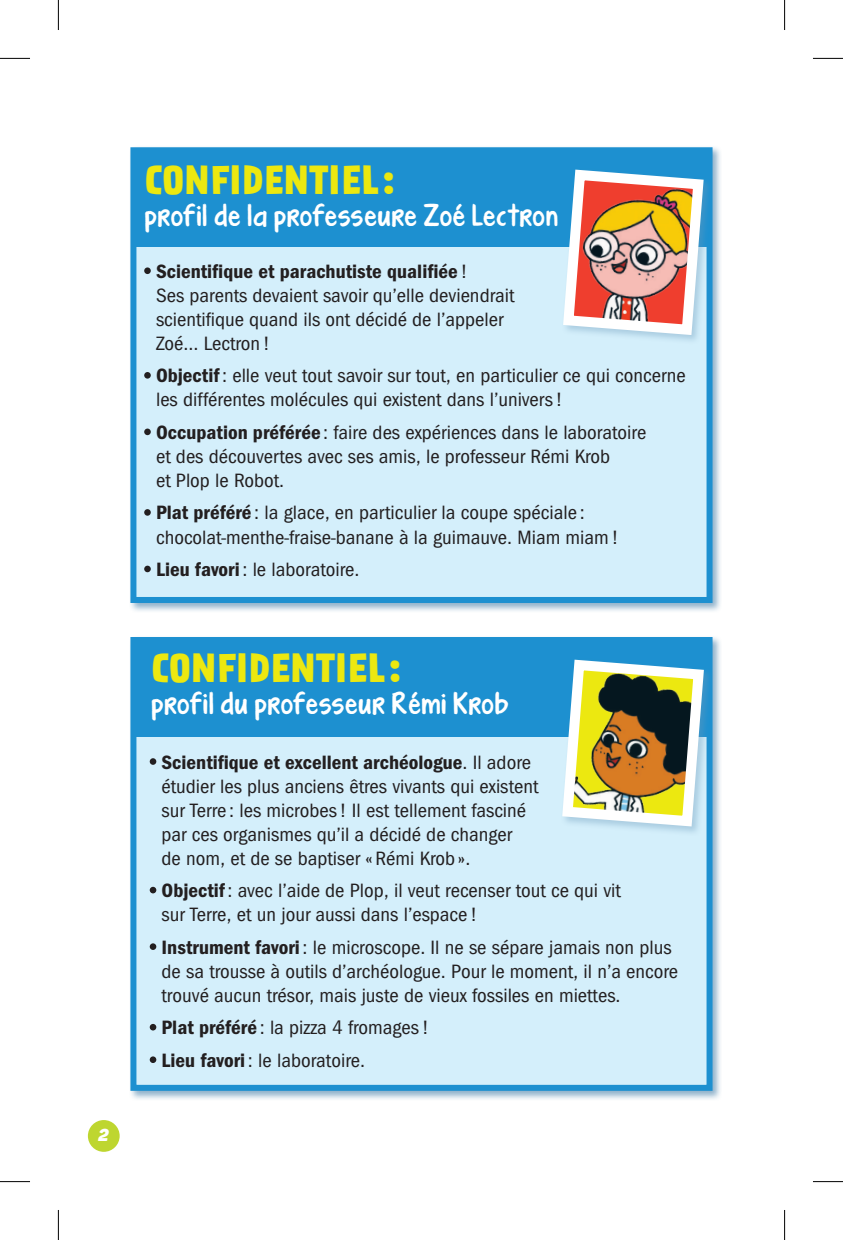
<style>
.page{position:relative;width:843px;height:1240px;background:#fff}
.page>*{position:absolute;margin:0;border:0;box-sizing:border-box;transform-origin:0 0}
.t1{font:700 36px "Prater Sans One";letter-spacing:.01em;color:#ece810}
.t2{font:23px "KG Turning Tables";letter-spacing:.05em;color:#fff}
.t3{font:condensed 20px/24px "Franklin Gothic";color:#231f20;scale:1.05 1}
.t4{font:italic 900 17px "Panton";color:#fff}
.s1{font-weight:600}
</style>
<div class="page">
<div style="left:128px;top:635px;width:594px;height:465px;background:#6b99ba;opacity:.75"></div>
<div style="left:130px;top:637px;width:582px;height:453px;background:#d4effb;border:6px solid #1d90d0"></div>
<div style="left:133px;top:640px;width:576px;height:96px;background:#1d90d0"></div>
<svg style="left:150px;top:758px;width:6px;height:6px"></svg>
<div style="left:150px;top:886px;width:6px;height:7px;background:#231f20;border-radius:50%"></div>
<svg style="left:150px;top:943px;width:6px;height:6px"></svg>
<div style="left:150px;top:1023px;width:6px;height:7px;background:#231f20;border-radius:50%"></div>
<svg style="left:150px;top:1056px;width:6px;height:6px"></svg>
<div style="left:128px;top:146px;width:594px;height:467px;background:#6b99ba;opacity:.75"></div>
<div style="left:130px;top:147px;width:582px;height:456px;background:#d4effb;border:6px solid #1d90d0"></div>
<div style="left:134px;top:150px;width:575px;height:97px;background:#1d90d0"></div>
<div style="left:144px;top:267px;width:7px;height:7px;background:#231f20;border-radius:50%"></div>
<div style="left:144px;top:372px;width:7px;height:6px;background:#231f20;border-radius:50%"></div>
<div style="left:144px;top:428px;width:7px;height:7px;background:#231f20;border-radius:50%"></div>
<div style="left:144px;top:509px;width:7px;height:6px;background:#231f20;border-radius:50%"></div>
<div style="left:144px;top:565px;width:7px;height:7px;background:#231f20;border-radius:50%"></div>
<div style="left:560px;top:658px;width:153px;height:178px;background:#6b99ba;opacity:.4"></div>
<svg style="left:556px;top:658px;width:153px;height:173px"></svg>
<div style="left:561px;top:168px;width:152px;height:176px;background:#6b99ba;opacity:.4"></div>
<svg style="left:561px;top:168px;width:147px;height:172px"></svg>
<div style="left:88px;top:1119px;width:32px;height:32px;background:#bed630;border-radius:50%"></div>
<hr style="left:0;top:58px;width:30px;height:1px;background:#000">
<hr style="left:812px;top:58px;width:30px;height:1px;background:#000">
<hr style="left:0;top:1181px;width:30px;height:1px;background:#000">
<hr style="left:812px;top:1181px;width:30px;height:1px;background:#000">
<hr style="left:58px;top:0;width:1px;height:30px;background:#000">
<hr style="left:58px;top:1209px;width:1px;height:30px;background:#000">
<hr style="left:784px;top:0;width:1px;height:30px;background:#000">
<hr style="left:784px;top:1209px;width:1px;height:30px;background:#000">
<p class="t4" style="left:97px;top:1124px;width:16px">2</p>
<h1 class="t1" style="left:145px;top:157px;width:251px">CONFIDENTIEL:</h1>
<p class="t2" style="left:145px;top:205px;width:414px">profil de la professeure Zoé Lectron</p>
<p class="t3" style="left:156px;top:259px;width:343px"><span class="s1">Scientifique et parachutiste qualifiée</span> !<br>Ses parents devaient savoir qu’elle deviendrait scientifique quand ils ont décidé de l’appeler Zoé… Lectron !</p>
<p class="t3" style="left:156px;top:364px;width:506px"><span class="s1">Objectif</span>: elle veut tout savoir sur tout, en particulier ce qui concerne les différentes molécules qui existent dans l’univers!</p>
<p class="t3" style="left:156px;top:420px;width:468px"><span class="s1">Occupation préférée</span> : faire des expériences dans le laboratoire et des découvertes avec ses amis, le professeur Rémi Krob<br>et Plop le Robot.</p>
<p class="t3" style="left:156px;top:501px;width:442px"><span class="s1">Plat préféré</span> : la glace, en particulier la coupe spéciale : chocolat-menthe-fraise-banane à la guimauve. Miam miam!</p>
<p class="t3" style="left:156px;top:557px;width:195px"><span class="s1">Lieu favori</span> : le laboratoire.</p>
<h1 class="t1" style="left:151px;top:644px;width:251px">CONFIDENTIEL:</h1>
<p class="t2" style="left:151px;top:692px;width:358px">profil du professeur Rémi Krob</p>
<p class="t3" style="left:161px;top:750px;width:360px"><span class="s1">Scientifique et excellent archéologue</span>. Il adore étudier les plus anciens êtres vivants qui existent sur Terre : les microbes! Il est tellement fasciné par ces organismes qu’il a décidé de changer<br>de nom, et de se baptiser «Rémi Krob ».</p>
<p class="t3" style="left:161px;top:878px;width:439px"><span class="s1">Objectif</span> : avec l’aide de Plop, il veut recenser tout ce qui vit sur Terre, et un jour aussi dans l’espace !</p>
<p class="t3" style="left:161px;top:935px;width:493px"><span class="s1">Instrument favori</span> : le microscope. Il ne se sépare jamais non plus de sa trousse à outils d’archéologue. Pour le moment, il n’a encore trouvé aucun trésor, mais juste de vieux fossiles en miettes.</p>
<p class="t3" style="left:161px;top:1011px;width:256px;line-height:32.6px"><span class="s1">Plat préféré</span> : la pizza 4 fromages!<br><span class="s1">Lieu favori</span> : le laboratoire.</p>
</div>
